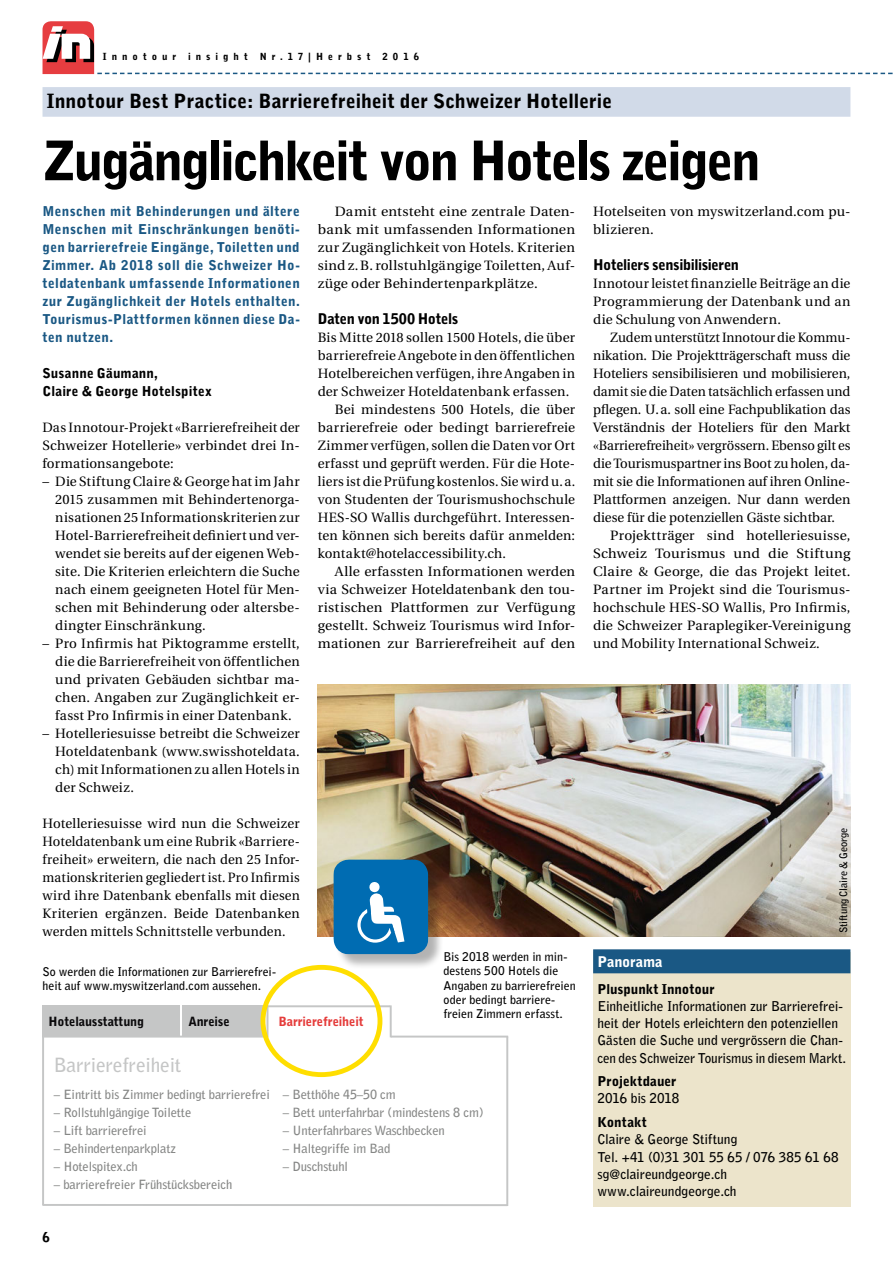
<style>
.page{position:relative;width:893px;height:1263px;background:#fff}
.page>*{position:absolute;margin:0;border:0;box-sizing:border-box;transform-origin:0 0}
.t1{font:900 54px "Bell Gothic Std";letter-spacing:-.05em;color:#000}
.t2{font:900 19.5px "Bell Gothic Std";letter-spacing:.005em;color:#000}
.t3{font:700 19.5px "Bell Gothic Std";letter-spacing:-.01em;color:#c5c6c6}
.t4{font:900 14.7px "Bell Gothic Std";letter-spacing:-.025em;color:#000}
.t5{font:900 14.7px "Bell Gothic Std";letter-spacing:-.015em;color:#fff}
.t6{font:13.5px/18px "Utopia";letter-spacing:.01em;color:#000;text-align:justify}
.t7{font:13.5px/18px "Utopia";letter-spacing:.01em;color:#000;text-align:justify;scale:.96 1}
.t8{font:700 13.5px/17.2px "Bell Gothic Std";letter-spacing:-.005em;color:#000}
.t9{font:900 13.5px/18px "Bell Gothic Std";letter-spacing:.03em;color:#1a5884;text-align:justify}
.t10{font:13.5px/18px "Utopia";letter-spacing:.01em;color:#000;text-align:justify;scale:1.05 1}
.t11{font:900 13.5px/18px "Bell Gothic Std";letter-spacing:.005em;color:#000}
.t12{font:13.5px "Utopia";letter-spacing:.01em;color:#000;scale:1.04 1}
.t13{font:700 12.6px "Bell Gothic Std";letter-spacing:-.01em;color:#868786}
.t14{font:900 12.6px "Bell Gothic Std";letter-spacing:-.01em;color:#0a090b}
.t15{font:900 12.6px "Bell Gothic Std";letter-spacing:-.01em;color:#e53c3b}
.t16{font:700 12px/14.4px "Bell Gothic Std";color:#000}
.t17{font:700 10.5px "Bell Gothic Std";letter-spacing:-.015em;color:#000}
.t18{font:900 9.75px "Bell Gothic Std";letter-spacing:.51em;color:#000}
</style>
<div class="page">
<svg style="left:43px;top:21px;width:850px;height:53px"></svg>
<div style="left:43px;top:87px;width:807px;height:30px;background:#d1dae8"></div>
<img style="left:318px;top:684px;width:532px;height:252px">
<div style="left:593px;top:952px;width:257px;height:254px;background:#ece4cb"></div>
<div style="left:593px;top:949px;width:257px;height:24px;background:#1a5884"></div>
<div style="left:335px;top:861px;width:109px;height:109px;background:#000;opacity:.3"></div>
<svg style="left:333px;top:859px;width:95px;height:95px;background:#217db9"></svg>
<div style="left:42px;top:1005px;width:137px;height:31px;background:#c5c6c6"></div>
<div style="left:182px;top:1005px;width:83px;height:31px;background:#c5c6c6"></div>
<hr style="left:42px;top:1035px;width:225px;height:2px;background:#c5c6c6">
<hr style="left:267px;top:1005px;width:1px;height:32px;background:#c5c6c6">
<hr style="left:267px;top:1005px;width:123px;height:2px;background:#c5c6c6">
<hr style="left:390px;top:1005px;width:2px;height:32px;background:#c5c6c6">
<hr style="left:391px;top:1035px;width:117px;height:2px;background:#c5c6c6">
<hr style="left:506px;top:1036px;width:2px;height:170px;background:#c5c6c6">
<hr style="left:42px;top:1036px;width:2px;height:169px;background:#c5c6c6">
<hr style="left:42px;top:1204px;width:465px;height:2px;background:#c5c6c6">
<div style="left:261px;top:965px;width:121px;height:112px;border:5px solid #ffde00;border-radius:50%"></div>
<p class="t18" style="left:103px;top:51px;width:318px">Innotour insight Nr.17|Herbst 2016</p>
<h2 class="t2" style="left:47px;top:90px;width:567px">Innotour Best Practice: Barrierefreiheit der Schweizer Hotellerie</h2>
<h1 class="t1" style="left:43px;top:129px;width:720px">Zugänglichkeit von Hotels zeigen</h1>
<p class="t9" style="left:43px;top:203px;width:259px">Menschen mit Behinderungen und ältere Menschen mit Einschränkungen benöti&shy;gen barrierefreie Eingänge, Toiletten und Zimmer. Ab 2018 soll die Schweizer Ho&shy;teldatenbank umfassende Informationen zur Zugänglichkeit der Hotels enthalten.<br>Tourismus-Plattformen können diese Da&shy;ten nutzen.</p>
<p class="t11" style="left:43px;top:365px;width:171px">Susanne Gäumann,<br>Claire &amp; George Hotelspitex</p>
<p class="t6" style="left:43px;top:419px;width:259px">Das Innotour-Projekt «Barrierefreiheit der Schweizer Hotellerie» verbindet drei In&shy;formationsangebote:</p>
<p class="t6" style="left:55px;top:473px;width:246px;text-indent:-13px">– Die Stiftung Claire &amp; George hat im Jahr 2015 zusammen mit Behindertenorga&shy;nisationen 25 Informationskriterien zur Hotel-Barrierefreiheit definiert und ver&shy;wendet sie bereits auf der eigenen Web&shy;site. Die Kriterien erleichtern die Suche nach einem geeigneten Hotel für Men&shy;schen mit Behinderung oder altersbe&shy;dingter Einschränkung.</p>
<p class="t6" style="left:55px;top:635px;width:246px;text-indent:-13px">– Pro Infirmis hat Piktogramme erstellt, die die Barrierefreiheit von öffentlichen und privaten Gebäuden sichtbar ma&shy;chen. Angaben zur Zugänglichkeit er&shy;fasst Pro Infirmis in einer Datenbank.</p>
<p class="t6" style="left:55px;top:725px;width:246px;text-indent:-13px">– Hotelleriesuisse betreibt die Schweizer Hoteldatenbank (www.swisshoteldata. ch) mit Informationen zu allen Hotels in der Schweiz.</p>
<p class="t6" style="left:43px;top:815px;width:259px">Hotelleriesuisse wird nun die Schweizer Hoteldatenbank um eine Rubrik «Barriere&shy;freiheit» erweitern, die nach den 25 Infor&shy;mationskriterien gegliedert ist. Pro Infirmis wird ihre Datenbank ebenfalls mit diesen Kriterien ergänzen. Beide Datenbanken werden mittels Schnittstelle verbunden.</p>
<p class="t10" style="left:318px;top:203px;width:247px;text-indent:17px">Damit entsteht eine zentrale Daten&shy;bank mit umfassenden Informationen zur Zugänglichkeit von Hotels. Kriterien sind z.B. rollstuhlgängige Toiletten, Auf&shy;züge oder Behindertenparkplätze.</p>
<p class="t4" style="left:318px;top:310px;width:142px">Daten von 1500 Hotels</p>
<p class="t6" style="left:318px;top:329px;width:259px">Bis Mitte 2018 sollen 1500 Hotels, die über</p>
<p class="t6" style="left:318px;top:347px;width:259px">barrierefreie Angebote in den öffentlichen</p>
<p class="t6" style="left:318px;top:365px;width:259px">Hotelbereichen verfügen, ihre Angaben in</p>
<p class="t6" style="left:318px;top:383px;width:253px">der Schweizer Hoteldatenbank erfassen.</p>
<p class="t6" style="left:335px;top:401px;width:242px">Bei mindestens 500 Hotels, die über</p>
<p class="t6" style="left:318px;top:419px;width:259px">barrierefreie oder bedingt barrierefreie</p>
<p class="t6" style="left:318px;top:437px;width:259px">Zimmer verfügen, sollen die Daten vor Ort</p>
<p class="t6" style="left:318px;top:455px;width:259px">erfasst und geprüft werden. Für die Hote-</p>
<p class="t6" style="left:318px;top:473px;width:259px">liers ist die Prüfung kostenlos. Sie wird u.a.</p>
<p class="t6" style="left:318px;top:491px;width:259px">von Studenten der Tourismushochschule</p>
<p class="t6" style="left:318px;top:509px;width:259px">HES-SO Wallis durchgeführt. Interessen-</p>
<p class="t6" style="left:318px;top:527px;width:259px">ten können sich bereits dafür anmelden:</p>
<p class="t6" style="left:318px;top:545px;width:190px">kontakt@hotelaccessibility.ch.</p>
<p class="t6" style="left:335px;top:563px;width:242px">Alle erfassten Informationen werden</p>
<p class="t6" style="left:318px;top:581px;width:259px">via Schweizer Hoteldatenbank den tou-</p>
<p class="t12" style="left:318px;top:600px;width:249px">ristischen Plattformen zur Verfügung</p>
<p class="t6" style="left:318px;top:617px;width:259px">gestellt. Schweiz Tourismus wird Infor-</p>
<p class="t12" style="left:318px;top:636px;width:249px">mationen zur Barrierefreiheit auf den</p>
<p class="t6" style="left:593px;top:203px;width:259px">Hotelseiten von myswitzerland.com pu&shy;blizieren.</p>
<p class="t4" style="left:593px;top:256px;width:147px">Hoteliers sensibilisieren</p>
<p class="t6" style="left:593px;top:275px;width:259px">Innotour leistet finanzielle Beiträge an die Programmierung der Datenbank und an die Schulung von Anwendern.</p>
<p class="t7" style="left:593px;top:329px;width:270px;text-indent:17px">Zudem unterstützt Innotour die Kommu&shy;nikation. Die Projektträgerschaft muss die Hoteliers sensibilisieren und mobilisieren, damit sie die Daten tatsächlich erfassen und pflegen. U.a. soll eine Fachpublikation das Verständnis der Hoteliers für den Markt «Barrierefreiheit» vergrössern. Ebenso gilt es die Tourismuspartner ins Boot zu holen, da&shy;mit sie die Informationen auf ihren Online-Plattformen anzeigen. Nur dann werden diese für die potenziellen Gäste sichtbar.</p>
<p class="t6" style="left:593px;top:527px;width:259px;text-indent:17px">Projektträger sind hotelleriesuisse, Schweiz Tourismus und die Stiftung Claire &amp; George, die das Projekt leitet.<br>Partner im Projekt sind die Tourismus&shy;hochschule HES-SO Wallis, Pro Infirmis, die Schweizer Paraplegiker-Vereinigung und Mobility International Schweiz.</p>
<p class="t17" style="left:837px;top:933px;width:107px;rotate:-90deg">Stiftung Claire &amp; George</p>
<p class="t16" style="left:443px;top:949px;width:134px">Bis 2018 werden in min&shy;destens 500 Hotels die<br>Angaben zu barrierefreien oder bedingt barriere&shy;freien Zimmern erfasst.</p>
<p class="t16" style="left:43px;top:964px;width:235px">So werden die Informationen zur Barrierefrei&shy;heit auf www.myswitzerland.com aussehen.</p>
<p class="t14" style="left:49px;top:1014px;width:97px">Hotelausstattung</p>
<p class="t14" style="left:188px;top:1014px;width:43px">Anreise</p>
<p class="t15" style="left:279px;top:1014px;width:87px">Barrierefreiheit</p>
<h2 class="t3" style="left:54px;top:1053px;width:129px">Barrierefreiheit</h2>
<p class="t13" style="left:54px;top:1087px;width:218px">– Eintritt bis Zimmer bedingt barrierefrei</p>
<p class="t13" style="left:54px;top:1105px;width:139px">– Rollstuhlgängige Toilette</p>
<p class="t13" style="left:54px;top:1123px;width:94px">– Lift barrierefrei</p>
<p class="t13" style="left:54px;top:1141px;width:124px">– Behindertenparkplatz</p>
<p class="t13" style="left:54px;top:1159px;width:86px">– Hotelspitex.ch</p>
<p class="t13" style="left:54px;top:1177px;width:180px">– barrierefreier Frühstücksbereich</p>
<p class="t13" style="left:283px;top:1087px;width:114px">– Betthöhe 45–50 cm</p>
<p class="t13" style="left:283px;top:1105px;width:202px">– Bett unterfahrbar (mindestens 8 cm)</p>
<p class="t13" style="left:283px;top:1123px;width:163px">– Unterfahrbares Waschbecken</p>
<p class="t13" style="left:283px;top:1141px;width:109px">– Haltegriffe im Bad</p>
<p class="t13" style="left:283px;top:1159px;width:67px">– Duschstuhl</p>
<p class="t11" style="left:43px;top:1228px;width:9px">6</p>
<p class="t5" style="left:597px;top:953px;width:67px">Panorama</p>
<p class="t11" style="left:597px;top:980px;width:119px">Pluspunkt Innotour</p>
<p class="t8" style="left:597px;top:997px;width:250px">Einheitliche Informationen zur Barrierefrei&shy;heit der Hotels erleichtern den potenziellen Gästen die Suche und vergrössern die Chan&shy;cen des Schweizer Tourismus in diesem Markt.</p>
<p class="t11" style="left:597px;top:1072px;width:81px">Projektdauer</p>
<p class="t8" style="left:597px;top:1090px;width:84px">2016 bis 2018</p>
<p class="t11" style="left:597px;top:1113px;width:51px">Kontakt</p>
<p class="t8" style="left:597px;top:1131px;width:243px">Claire &amp; George Stiftung<br>Tel. +41 (0)31 301 55 65 / 076 385 61 68 sg@claireundgeorge.ch www.claireundgeorge.ch</p>
</div>
